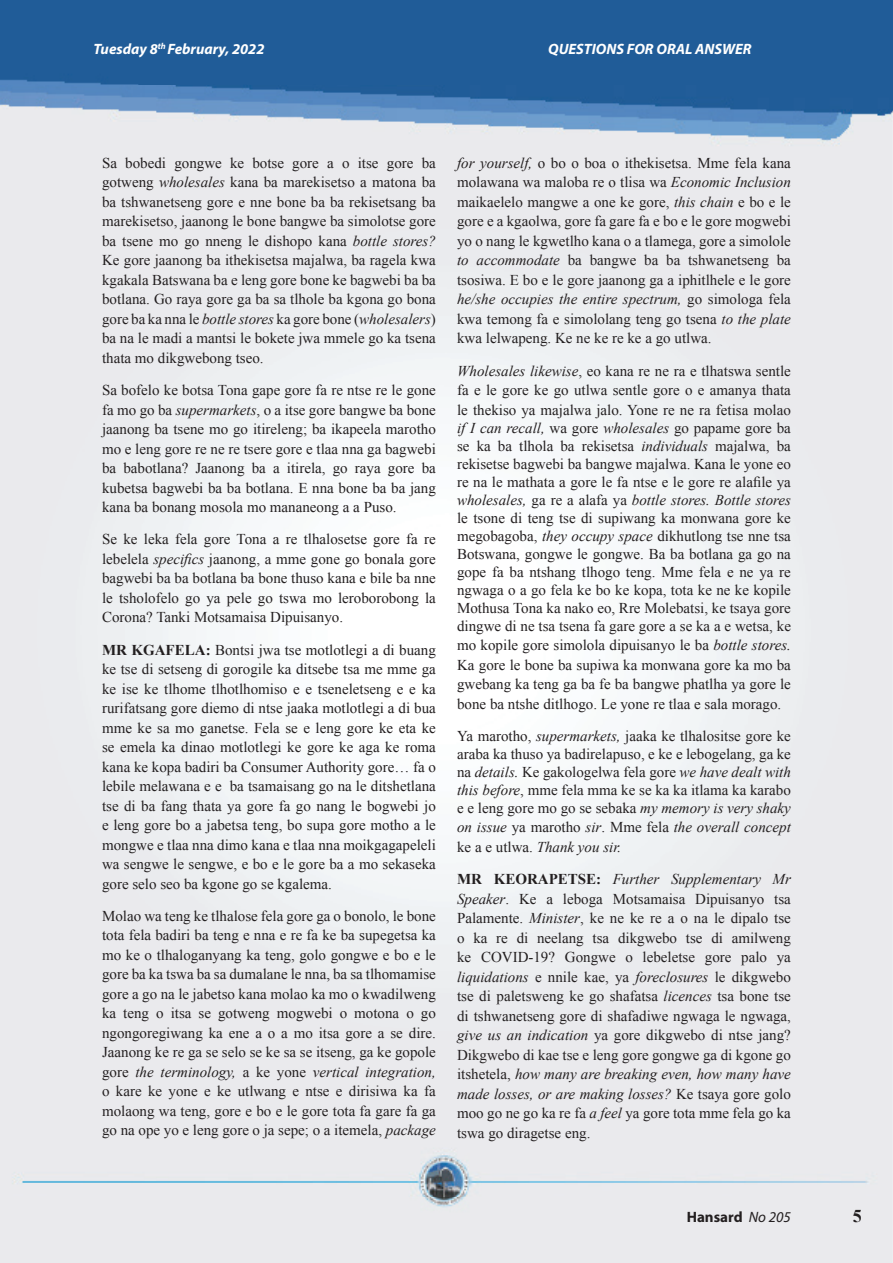
<style>
.page{position:relative;width:893px;height:1263px;background:#fff}
.page>*{position:absolute;margin:0;border:0;box-sizing:border-box;transform-origin:0 0}
.t1{font:700 18px "Times New Roman";color:#231f20}
.t2{font:15px/19.5px "Times New Roman";color:#231f20;text-align:justify}
.t3{font:italic 15px/19.5px "Times New Roman";color:#231f20}
.t4{font:italic 700 15px "Myriad Pro";color:#fff}
.t5{font:700 15px "Myriad Pro";color:#231f20}
.s1{font-style:italic}
.s2{font-weight:700}
.s3{font-style:normal}
.s4{font-weight:400;font-style:italic}
</style>
<div class="page">
<img style="left:0;top:0;width:893px;height:1263px">
<p class="t4" style="left:94px;top:39px;width:172px">Tuesday 8<sup>th</sup> February, 2022</p>
<p class="t4" style="left:548px;top:39px;width:205px">QUESTIONS FOR ORAL ANSWER</p>
<p class="t2" style="left:102px;top:153px;width:335px">Sa bobedi gongwe ke botse gore a o itse gore ba gotweng <span class="s1">wholesales</span> kana ba marekisetso a matona ba ba tshwanetseng gore e nne bone ba ba rekisetsang ba marekisetso, jaanong le bone bangwe ba simolotse gore ba tsene mo go nneng le dishopo kana <span class="s1">bottle stores?<br></span>Ke gore jaanong ba ithekisetsa majalwa, ba ragela kwa kgakala Batswana ba e leng gore bone ke bagwebi ba ba botlana. Go raya gore ga ba sa tlhole ba kgona go bona gore ba ka nna le <span class="s1">bottle stores</span> ka gore bone (<span class="s1">wholesalers</span>) ba na le madi a mantsi le bokete jwa mmele go ka tsena thata mo dikgwebong tseo.</p>
<p class="t2" style="left:102px;top:380px;width:335px">Sa bofelo ke botsa Tona gape gore fa re ntse re le gone fa mo go ba <span class="s1">supermarkets</span>, o a itse gore bangwe ba bone jaanong ba tsene mo go itireleng; ba ikapeela marotho mo e leng gore re ne re tsere gore e tlaa nna ga bagwebi ba babotlana? Jaanong ba a itirela, go raya gore ba kubetsa bagwebi ba ba botlana. E nna bone ba ba jang kana ba bonang mosola mo mananeong a a Puso.</p>
<p class="t2" style="left:102px;top:529px;width:335px">Se ke leka fela gore Tona a re tlhalosetse gore fa re lebelela <span class="s1">specifics</span> jaanong, a mme gone go bonala gore bagwebi ba ba botlana ba bone thuso kana e bile ba nne le tsholofelo go ya pele go tswa mo leroborobong la Corona? Tanki Motsamaisa Dipuisanyo.</p>
<p class="t2" style="left:102px;top:639px;width:335px"><span class="s2">MR KGAFELA:</span> Bontsi jwa tse motlotlegi a di buang ke tse di setseng di gorogile ka ditsebe tsa me mme ga ke ise ke tlhome tlhotlhomiso e e tseneletseng e e ka rurifatsang gore diemo di ntse jaaka motlotlegi a di bua mme ke sa mo ganetse. Fela se e leng gore ke eta ke se emela ka dinao motlotlegi ke gore ke aga ke roma kana ke kopa badiri ba Consumer Authority gore… fa o lebile melawana e e ba tsamaisang go na le ditshetlana tse di ba fang thata ya gore fa go nang le bogwebi jo e leng gore bo a jabetsa teng, bo supa gore motho a le mongwe e tlaa nna dimo kana e tlaa nna moikgagapeleli wa sengwe le sengwe, e bo e le gore ba a mo sekaseka gore selo seo ba kgone go se kgalema.</p>
<p class="t2" style="left:102px;top:906px;width:335px">Molao wa teng ke tlhalose fela gore ga o bonolo, le bone tota fela badiri ba teng e nna e re fa ke ba supegetsa ka mo ke o tlhaloganyang ka teng, golo gongwe e bo e le gore ba ka tswa ba sa dumalane le nna, ba sa tlhomamise gore a go na le jabetso kana molao ka mo o kwadilweng ka teng o itsa se gotweng mogwebi o motona o go ngongoregiwang ka ene a o a mo itsa gore a se dire.<br>Jaanong ke re ga se selo se ke sa se itseng, ga ke gopole gore <span class="s1">the terminology,</span> a ke yone <span class="s1">vertical integration, </span>o kare ke yone e ke utlwang e ntse e dirisiwa ka fa molaong wa teng, gore e bo e le gore tota fa gare fa ga go na ope yo e leng gore o ja sepe; o a itemela, <span class="s1">package</span></p>
<p class="t2" style="left:457px;top:153px;width:335px"><span class="s1">for yourself,</span> o bo o boa o ithekisetsa. Mme fela kana molawana wa maloba re o tlisa wa <span class="s1">Economic Inclusion </span>maikaelelo mangwe a one ke gore, <span class="s1">this chain</span> e bo e le gore e a kgaolwa, gore fa gare fa e bo e le gore mogwebi yo o nang le kgwetlho kana o a tlamega, gore a simolole <span class="s1">to accommodate</span> ba bangwe ba ba tshwanetseng ba tsosiwa. E bo e le gore jaanong ga a iphitlhele e le gore <span class="s1">he/she occupies the entire spectrum,</span> go simologa fela kwa temong fa e simololang teng go tsena <span class="s1">to the plate </span>kwa lelwapeng. Ke ne ke re ke a go utlwa.</p>
<p class="t2" style="left:457px;top:360px;width:335px"><span class="s1">Wholesales likewise</span>, eo kana re ne ra e tlhatswa sentle fa e le gore ke go utlwa sentle gore o e amanya thata le thekiso ya majalwa jalo. Yone re ne ra fetisa molao</p>
<p class="t2" style="left:457px;top:418px;width:335px;line-height:18px"><span class="s1">if I can recall,</span> wa gore <span class="s1">wholesales</span> go papame gore ba se ka ba tlhola ba rekisetsa <span class="s1">individuals</span> majalwa, ba rekisetse bagwebi ba bangwe majalwa. Kana le yone eo re na le mathata a gore le fa ntse e le gore re alafile ya <span class="s1">wholesales,</span> ga re a alafa ya <span class="s1">bottle stores. Bottle stores </span>le tsone di teng tse di supiwang ka monwana gore ke megobagoba, <span class="s1">they occupy space</span> dikhutlong tse nne tsa Botswana, gongwe le gongwe. Ba ba botlana ga go na gope fa ba ntshang tlhogo teng. Mme fela e ne ya re ngwaga o a go fela ke bo ke kopa, tota ke ne ke kopile Mothusa Tona ka nako eo, Rre Molebatsi, ke tsaya gore dingwe di ne tsa tsena fa gare gore a se ka a e wetsa, ke</p>
<p class="t2" style="left:457px;top:635px;width:335px">mo kopile gore simolola dipuisanyo le ba <span class="s1">bottle stores.<br></span>Ka gore le bone ba supiwa ka monwana gore ka mo ba gwebang ka teng ga ba fe ba bangwe phatlha ya gore le bone ba ntshe ditlhogo. Le yone re tlaa e sala morago.</p>
<p class="t2" style="left:457px;top:726px;width:335px;line-height:18px">Ya marotho, <span class="s1">supermarkets,</span> jaaka ke tlhalositse gore ke araba ka thuso ya badirelapuso, e ke e lebogelang, ga ke na <span class="s1">details.</span> Ke gakologelwa fela gore <span class="s1">we have dealt with this before</span>, mme fela mma ke se ka ka itlama ka karabo e e leng gore mo go se sebaka <span class="s1">my memory is very shaky</span></p>
<p class="t3" style="left:457px;top:817px;width:335px">on issue <span class="s3">ya marotho</span> sir<span class="s3">. Mme fela</span> the overall concept <span class="s3">ke a e utlwa.</span> Thank you sir.</p>
<p class="t2" style="left:457px;top:869px;width:335px"><span class="s2">MR KEORAPETSE:</span> <span class="s1">Further Supplementary Mr Speaker</span>. Ke a leboga Motsamaisa Dipuisanyo tsa Palamente. <span class="s1">Minister</span>, ke ne ke re a o na le dipalo tse o ka re di neelang tsa dikgwebo tse di amilweng ke COVID-19? Gongwe o lebeletse gore palo ya <span class="s1">liquidations</span> e nnile kae, ya <span class="s1">foreclosures</span> le dikgwebo tse di paletsweng ke go shafatsa <span class="s1">licences</span> tsa bone tse di tshwanetseng gore di shafadiwe ngwaga le ngwaga, <span class="s1">give us an indication</span> ya gore dikgwebo di ntse jang?<br>Dikgwebo di kae tse e leng gore gongwe ga di kgone go itshetela, <span class="s1">how many are breaking even, how many have made losses, or are making losses?</span> Ke tsaya gore golo moo go ne go ka re fa <span class="s1">a feel</span> ya gore tota mme fela go ka tswa go diragetse eng.</p>
<p class="t5" style="left:687px;top:1207px;width:106px">Hansard <span class="s4">No 205</span></p>
<p class="t1" style="left:853px;top:1203px;width:10px">5</p>
</div>
